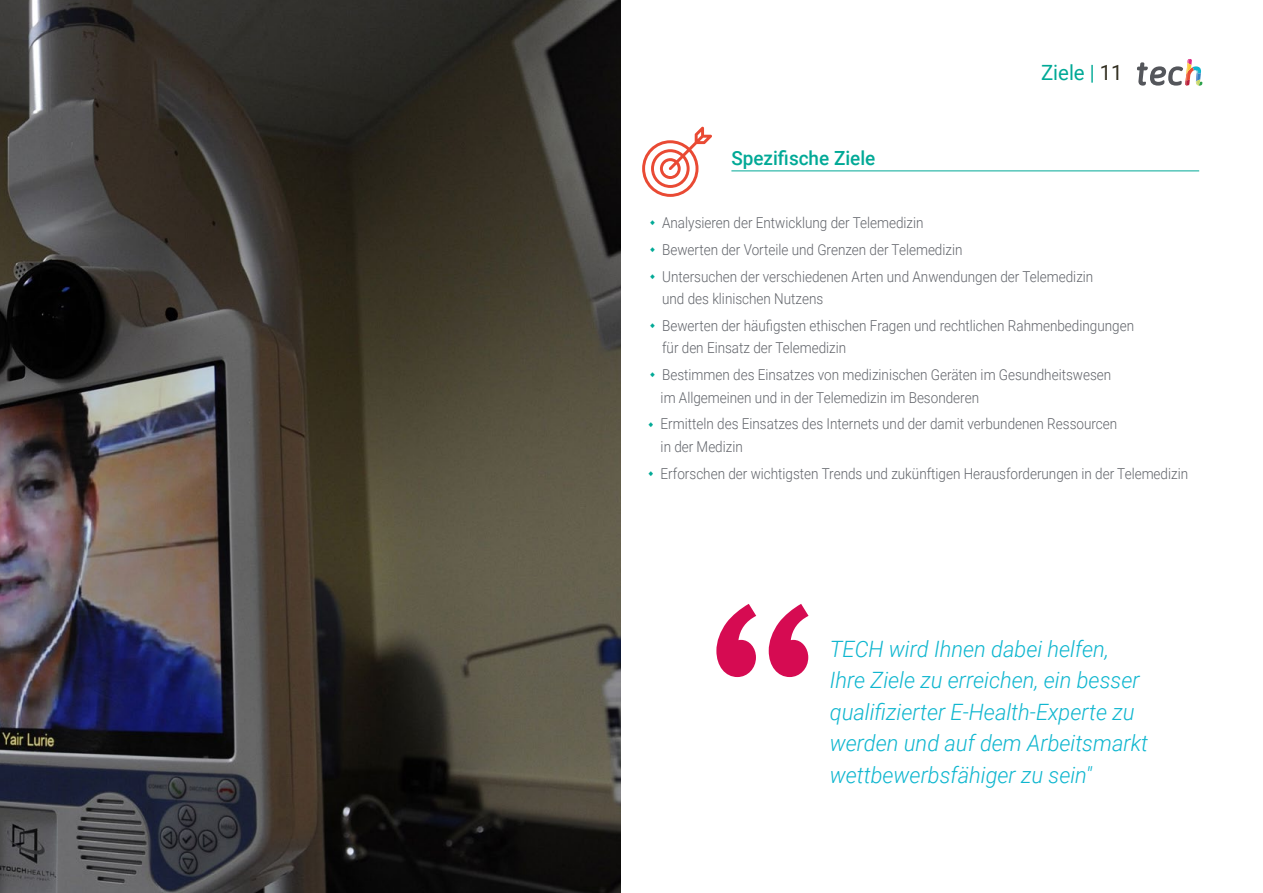
<style>
.page{position:relative;width:1263px;height:893px;background:#fff}
.page>*{position:absolute;margin:0;border:0;box-sizing:border-box;transform-origin:0 0}
.t1{font:italic 300 22.5px/31.5px "Roboto";color:#0fb6cf}
.t2{font:21px "Roboto";color:#00a996}
.t3{font:500 19.5px "Roboto";color:#00a996}
.t4{font:300 15px/26.7px "Roboto";color:#61646a;scale:.9 1}
.s1{color:#312e20}
</style>
<div class="page">
<img style="left:0;top:0;width:621px;height:893px">
<svg style="left:1137px;top:59px;width:65px;height:27px"></svg>
<svg style="left:642px;top:127px;width:70px;height:70px"></svg>
<hr style="left:731px;top:171px;width:468px;height:1px;background:#00a996">
<svg style="left:716px;top:604px;width:92px;height:73px"></svg>
<h3 class="t3" style="left:731px;top:144px;width:145px">Spezifische Ziele</h3>
<h2 class="t2" style="left:1041px;top:57px;width:83px">Ziele | <span class="s1">11</span></h2>
<p class="t4" style="left:662px;top:209px;width:481px">Analysieren der Entwicklung der Telemedizin<br>Bewerten der Vorteile und Grenzen der Telemedizin<br>Untersuchen der verschiedenen Arten und Anwendungen der Telemedizin</p>
<p class="t4" style="left:662px;top:285px;width:526px">und des klinischen Nutzens<br>Bewerten der häufigsten ethischen Fragen und rechtlichen Rahmenbedingungen</p>
<p class="t4" style="left:662px;top:334px;width:500px">für den Einsatz der Telemedizin<br>Bestimmen des Einsatzes von medizinischen Geräten im Gesundheitswesen</p>
<p class="t4" style="left:661px;top:383px;width:509px">im Allgemeinen und in der Telemedizin im Besonderen<br>Ermitteln des Einsatzes des Internets und der damit verbundenen Ressourcen</p>
<p class="t4" style="left:661px;top:433px;width:588px">in der Medizin<br>Erforschen der wichtigsten Trends und zukünftigen Herausforderungen in der Telemedizin</p>
<h1 class="t1" style="left:830px;top:632px;width:320px">TECH wird Ihnen dabei helfen,<br>Ihre Ziele zu erreichen, ein besser qualifizierter E-Health-Experte zu werden und auf dem Arbeitsmarkt wettbewerbsfähiger zu sein"</h1>
</div>
